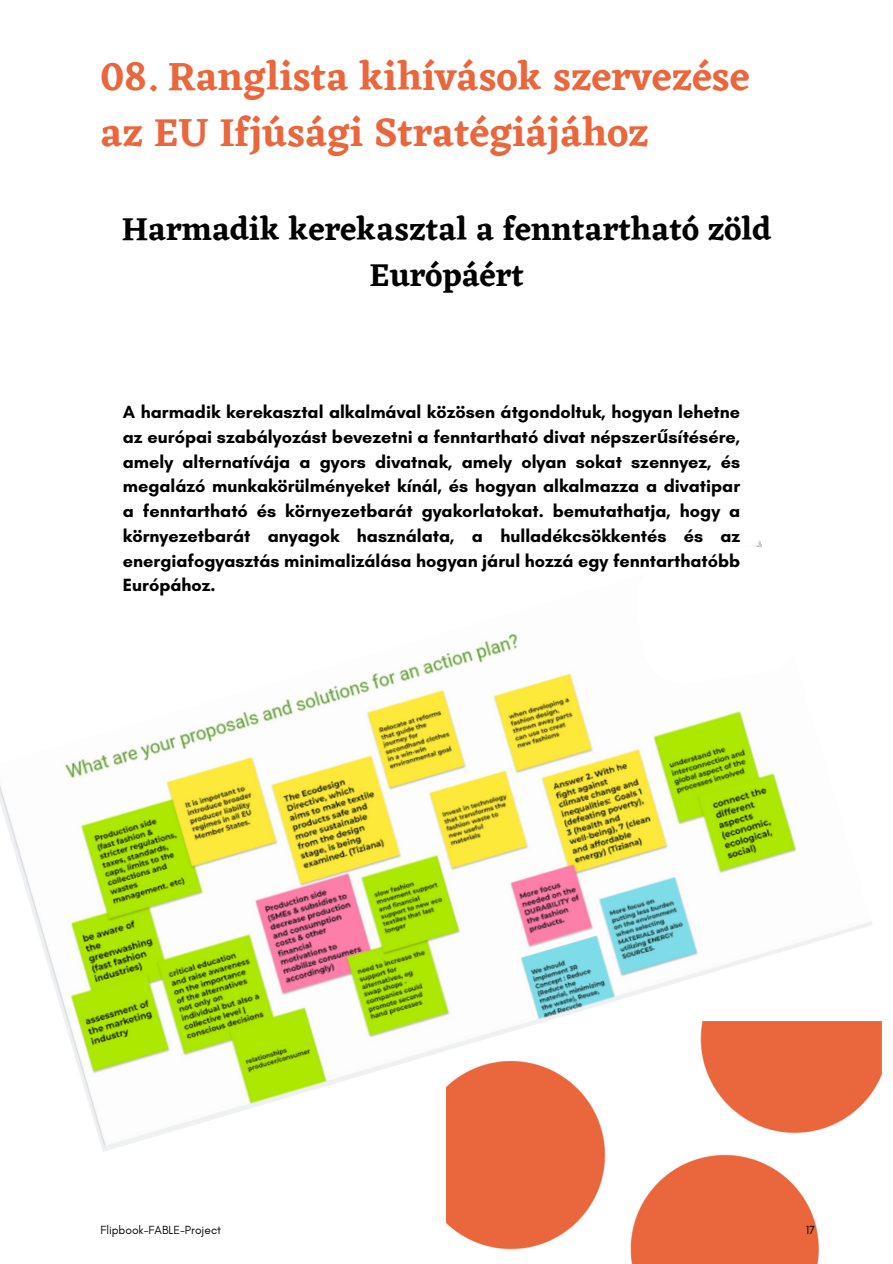
<style>
.page{position:relative;width:893px;height:1264px;background:#fff}
.page>*{position:absolute;margin:0;border:0;box-sizing:border-box;transform-origin:0 0}
.t1{font:600 40.5px/56.2px "Eczar";color:#ea663c}
.t2{font:600 33px/46.2px "Eczar";color:#000;text-align:center}
.t3{font:700 18px/24.8px "Glacial Indifference";color:#000;text-align:justify}
.t4{font:12px "Glacial Indifference";color:#000}
.s1{font-family:"Noto Sans"}
</style>
<div class="page">
<img style="left:0;top:540px;width:873px;height:611px">
<svg style="left:635px;top:545px;width:167px;height:139px"></svg>
<img style="left:446px;top:1021px;width:435px;height:242px">
<h1 class="t1" style="left:100px;top:48px;width:650px">08. Ranglista kihívások szervezése az EU Ifjúsági Stratégiájához</h1>
<h2 class="t2" style="left:122px;top:206px;width:651px">Harmadik kerekasztal a fenntartható zöld<br>Európáért</h2>
<p class="t3" style="left:123px;top:399px;width:618px">A harmadik kerekasztal alkalmával közösen átgondoltuk, hogyan lehetne az európai szabályozást bevezetni a fenntartható divat népszer<span class="s1">ű</span>sítésére, amely alternatívája a gyors divatnak, amely olyan sokat szennyez, és megalázó munkakörülményeket kínál, és hogyan alkalmazza a divatipar a fenntartható és környezetbarát gyakorlatokat. bemutathatja, hogy a környezetbarát anyagok használata, a hulladékcsökkentés és az energiafogyasztás minimalizálása hogyan járul hozzá egy fenntarthatóbb Európához.</p>
<p class="t4" style="left:100px;top:1222px;width:122px">Flipbook-FABLE-Project</p>
<p class="t4" style="left:805px;top:1222px;width:11px">17</p>
</div>
